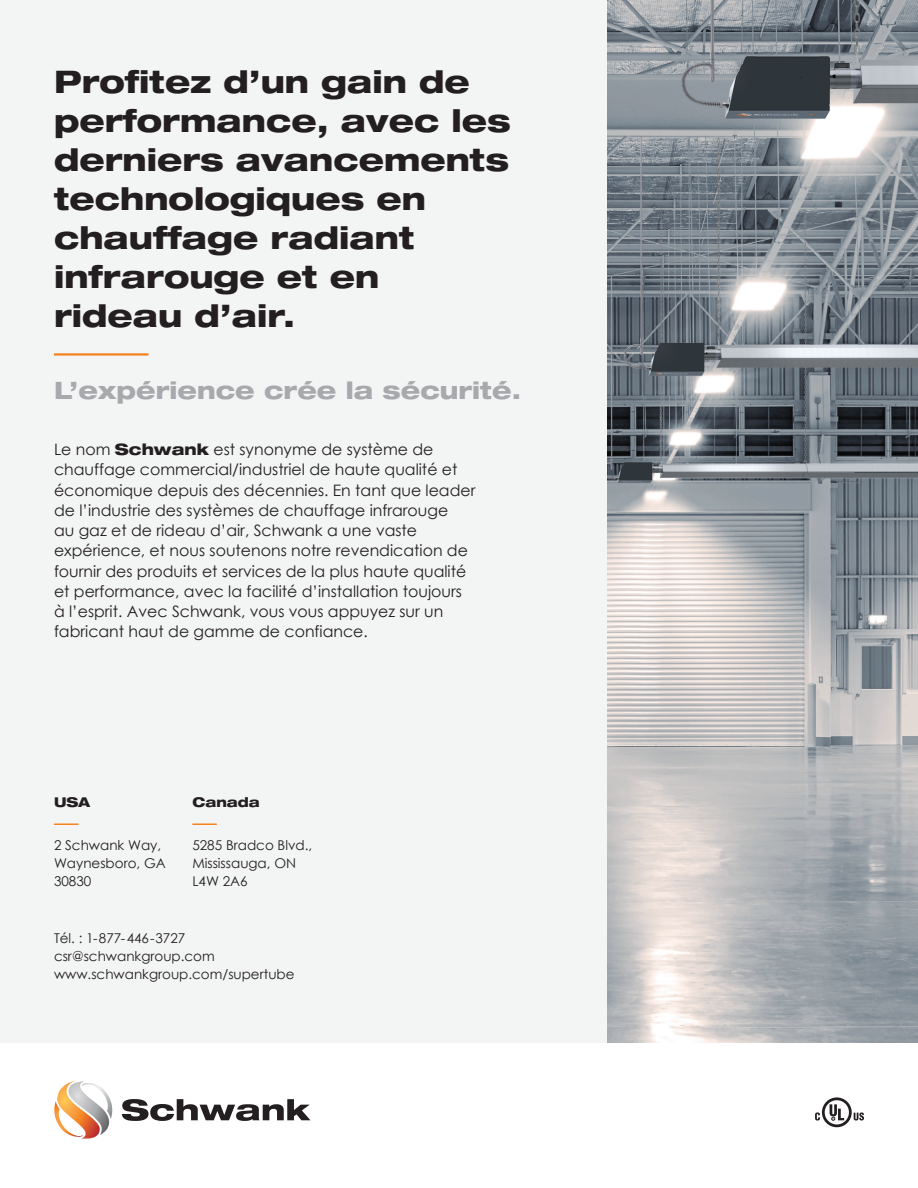
<style>
.page{position:relative;width:918px;height:1188px;background:#fff}
.page>*{position:absolute;margin:0;border:0;box-sizing:border-box;transform-origin:0 0}
.t1{font:800 expanded 31.2px/39px "Helvetica Neue";color:#231f20}
.t2{font:800 expanded 24px "Helvetica Neue";color:#a8a9ad}
.t3{font:15.75px/20.2px "Century Gothic";color:#231f20}
.t4{font:13.5px/18px "Century Gothic";color:#231f20}
.t5{font:800 expanded 13.5px "Helvetica Neue";color:#231f20}
.s1{font-family:"Helvetica Neue";font-weight:800;font-stretch:expanded}
</style>
<div class="page">
<div style="left:0;top:0;width:608px;height:1044px;background:#f3f4f4"></div>
<img style="left:608px;top:0;width:310px;height:1043px">
<hr style="left:54px;top:353px;width:94px;height:3px;background:#f58220">
<svg style="left:815px;top:1097px;width:49px;height:30px"></svg>
<hr style="left:54px;top:823px;width:24px;height:2px;background:#f58220">
<hr style="left:192px;top:823px;width:25px;height:2px;background:#f58220">
<svg style="left:54px;top:1081px;width:59px;height:58px"></svg>
<svg style="left:122px;top:1099px;width:188px;height:22px"></svg>
<h1 class="t1" style="left:54px;top:61px;width:458px">Profitez d’un gain de performance, avec les derniers avancements technologiques en chauffage radiant infrarouge et en rideau d’air.</h1>
<h2 class="t2" style="left:54px;top:375px;width:469px">L’expérience crée la sécurité.</h2>
<p class="t3" style="left:54px;top:439px;width:423px">Le nom <span class="s1">Schwank</span> est synonyme de système de chauffage commercial/industriel de haute qualité et économique depuis des décennies. En tant que leader de l’industrie des systèmes de chauffage infrarouge<br>au gaz et de rideau d’air, Schwank a une vaste expérience, et nous soutenons notre revendication de fournir des produits et services de la plus haute qualité et performance, avec la facilité d’installation toujours à l’esprit. Avec Schwank, vous vous appuyez sur un fabricant haut de gamme de confiance.</p>
<p class="t5" style="left:54px;top:793px;width:38px">USA</p>
<p class="t4" style="left:54px;top:836px;width:113px">2 Schwank Way,<br>Waynesboro, GA<br>30830</p>
<p class="t5" style="left:192px;top:794px;width:69px">Canada</p>
<p class="t4" style="left:192px;top:836px;width:121px">5285 Bradco Blvd.,<br>Mississauga, ON<br>L4W 2A6</p>
<p class="t4" style="left:54px;top:929px;width:242px">Tél. : 1-877-446-3727 csr@schwankgroup.com www.schwankgroup.com/supertube</p>
</div>
